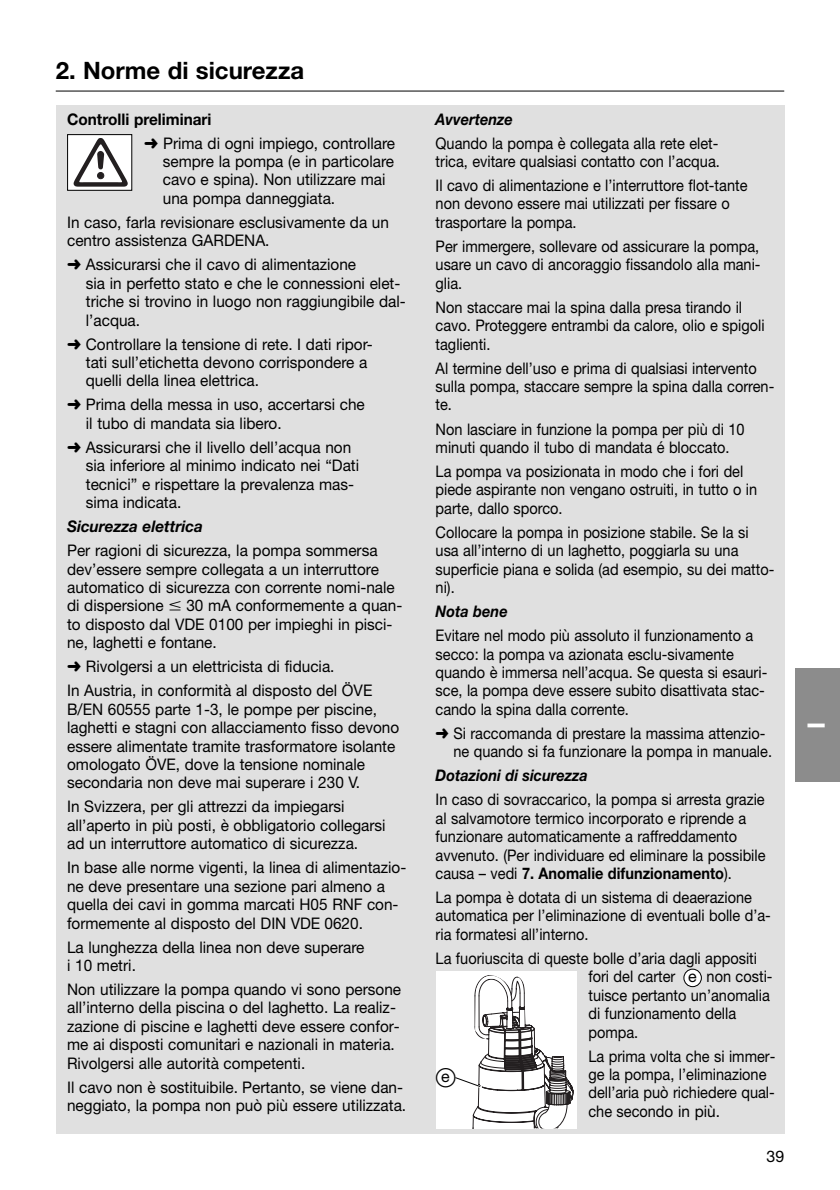
<style>
.page{position:relative;width:840px;height:1190px;background:#fff}
.page>*{position:absolute;margin:0;border:0;box-sizing:border-box;transform-origin:0 0}
.t1{font:700 24px "Helvetica Neue";color:#000}
.t2{font:700 24px "Helvetica Neue";color:#fff}
.t3{font:20px "European Pi One";color:#fff}
.t4{font:16px/18.4px "Helvetica Neue";color:#000;scale:.96 1}
.t5{font:16px/18.4px "Helvetica Neue";color:#000;scale:.91 1}
.t6{font:italic 700 16px "Helvetica Neue";color:#000;scale:.91 1}
.t7{font:italic 700 16px "Helvetica Neue";color:#000;scale:.96 1}
.t8{font:16px "Helvetica Neue";color:#000}
.s1{font-weight:700}
.s2{font-family:"European Pi Two"}
.s3{font-family:"Helvetica Neue";font-size:16px;color:#000}
</style>
<div class="page">
<div style="left:796px;top:669px;width:44px;height:113px;background:#8c8c8c"></div>
<div style="left:56px;top:105px;width:728px;height:1029px;background:#e0e0e0"></div>
<div style="left:436px;top:971px;width:140px;height:157px;background:#fff"></div>
<svg style="left:55px;top:90px;width:730px;height:101px"></svg>
<div style="left:684px;top:970px;width:17px;height:16px;background:#fff;border-radius:50%"></div>
<div style="left:683px;top:969px;width:19px;height:18px;border:2px solid #000;border-radius:50%"></div>
<svg style="left:449px;top:975px;width:125px;height:153px"></svg>
<h1 class="t1" style="left:56px;top:62px;width:250px">2. Norme di sicurezza</h1>
<p class="t4" style="left:144px;top:108px;width:263px;line-height:24px;text-indent:-77px"><span class="s1">Controlli preliminari<br></span>➜ Prima di ogni impiego, controllare</p>
<p class="t4" style="left:163px;top:154px;width:243px">sempre la pompa (e in particolare cavo e spina). Non utilizzare mai una pompa danneggiata.</p>
<p class="t4" style="left:67px;top:215px;width:337px">In caso, farla revisionare esclusivamente da un centro assistenza GARDENA.</p>
<p class="t4" style="left:86px;top:257px;width:335px;text-indent:-19px">➜ Assicurarsi che il cavo di alimentazione<br>sia in perfetto stato e che le connessioni elet&shy;triche si trovino in luogo non raggiungibile dal&shy;l’acqua.</p>
<p class="t4" style="left:86px;top:336px;width:301px;text-indent:-19px">➜ Controllare la tensione di rete. I dati ripor&shy;tati sull’etichetta devono corrispondere a quelli della linea elettrica.</p>
<p class="t4" style="left:86px;top:397px;width:292px;text-indent:-19px">➜ Prima della messa in uso, accertarsi che il tubo di mandata sia libero.</p>
<p class="t4" style="left:86px;top:440px;width:286px;text-indent:-19px">➜ Assicurarsi che il livello dell’acqua non sia inferiore al minimo indicato nei “Dati tecnici” e rispettare la prevalenza mas&shy;sima indicata.</p>
<p class="t7" style="left:67px;top:521px;width:143px">Sicurezza elettrica</p>
<p class="t4" style="left:67px;top:543px;width:351px">Per ragioni di sicurezza, la pompa sommersa dev’essere sempre collegata a un interruttore automatico di sicurezza con corrente nomi-nale di dispersione <span class="s2">-</span> 30 mA conformemente a quan&shy;to disposto dal VDE 0100 per impieghi in pisci&shy;ne, laghetti e fontane.</p>
<p class="t4" style="left:67px;top:656px;width:320px;line-height:24px">➜ Rivolgersi a un elettricista di fiducia.<br>In Austria, in conformità al disposto del ÖVE</p>
<p class="t4" style="left:67px;top:701px;width:348px">B/EN 60555 parte 1-3, le pompe per piscine, laghetti e stagni con allacciamento fisso devono essere alimentate tramite trasformatore isolante omologato ÖVE, dove la tensione nominale secondaria non deve mai superare i 230 V.</p>
<p class="t4" style="left:67px;top:799px;width:333px">In Svizzera, per gli attrezzi da impiegarsi all’aperto in più posti, è obbligatorio collegarsi ad un interruttore automatico di sicurezza.</p>
<p class="t4" style="left:67px;top:860px;width:355px">In base alle norme vigenti, la linea di alimentazio&shy;ne deve presentare una sezione pari almeno a quella dei cavi in gomma marcati H05 RNF con&shy;formemente al disposto del DIN VDE 0620.</p>
<p class="t4" style="left:67px;top:939px;width:311px">La lunghezza della linea non deve superare i 10 metri.</p>
<p class="t4" style="left:67px;top:982px;width:349px">Non utilizzare la pompa quando vi sono persone all’interno della piscina o del laghetto. La realiz&shy;zazione di piscine e laghetti deve essere confor&shy;me ai disposti comunitari e nazionali in materia.<br>Rivolgersi alle autorità competenti.</p>
<p class="t4" style="left:67px;top:1079px;width:355px">Il cavo non è sostituibile. Pertanto, se viene dan&shy;neggiato, la pompa non può più essere utilizzata.</p>
<p class="t6" style="left:436px;top:113px;width:87px">Avvertenze</p>
<p class="t5" style="left:436px;top:135px;width:314px">Quando la pompa è collegata alla rete elet&shy;trica, evitare qualsiasi contatto con l’acqua.</p>
<p class="t5" style="left:436px;top:178px;width:344px">Il cavo di alimentazione e l’interruttore flot-tante non devono essere mai utilizzati per fissare o trasportare la pompa.</p>
<p class="t5" style="left:436px;top:239px;width:359px;text-align:justify">Per immergere, sollevare od assicurare la pompa, usare un cavo di ancoraggio fissandolo alla mani&shy;glia.</p>
<p class="t5" style="left:436px;top:299px;width:363px">Non staccare mai la spina dalla presa tirando il cavo. Proteggere entrambi da calore, olio e spigoli taglienti.</p>
<p class="t5" style="left:436px;top:360px;width:374px">Al termine dell’uso e prima di qualsiasi intervento sulla pompa, staccare sempre la spina dalla corren&shy;te.</p>
<p class="t5" style="left:436px;top:421px;width:341px">Non lasciare in funzione la pompa per più di 10 minuti quando il tubo di mandata é bloccato.</p>
<p class="t5" style="left:436px;top:464px;width:355px">La pompa va posizionata in modo che i fori del piede aspirante non vengano ostruiti, in tutto o in parte, dallo sporco.</p>
<p class="t5" style="left:436px;top:525px;width:374px">Collocare la pompa in posizione stabile. Se la si usa all’interno di un laghetto, poggiarla su una superficie piana e solida (ad esempio, su dei matto&shy;ni).</p>
<p class="t6" style="left:436px;top:606px;width:81px">Nota bene</p>
<p class="t5" style="left:436px;top:628px;width:366px">Evitare nel modo più assoluto il funzionamento a secco: la pompa va azionata esclu-sivamente quando è immersa nell’acqua. Se questa si esauri&shy;sce, la pompa deve essere subito disattivata stac&shy;cando la spina dalla corrente.</p>
<p class="t5" style="left:453px;top:726px;width:352px;text-indent:-18px">➜ Si raccomanda di prestare la massima attenzio&shy;ne quando si fa funzionare la pompa in manuale.</p>
<p class="t6" style="left:436px;top:770px;width:169px">Dotazioni di sicurezza</p>
<p class="t5" style="left:436px;top:792px;width:364px">In caso di sovraccarico, la pompa si arresta grazie al salvamotore termico incorporato e riprende a funzionare automaticamente a raffreddamento avvenuto. (Per individuare ed eliminare la possibile causa – vedi <span class="s1">7. Anomalie difunzionamento</span>).</p>
<p class="t5" style="left:436px;top:890px;width:370px">La pompa è dotata di un sistema di deaerazione automatica per l’eliminazione di eventuali bolle d’a&shy;ria formatesi all’interno.</p>
<p class="t5" style="left:588px;top:951px;width:187px;text-indent:-153px">La fuoriuscita di queste bolle d’aria dagli appositi fori del carter</p>
<p class="t5" style="left:588px;top:969px;width:204px;text-indent:118px">non costi&shy;tuisce pertanto un’anomalia di funzionamento della pompa.</p>
<p class="t5" style="left:588px;top:1048px;width:207px">La prima volta che si immer&shy;ge la pompa, l’eliminazione dell’aria può richiedere qual&shy;che secondo in più.</p>
<p class="t8" style="left:688px;top:971px;width:10px">e</p>
<p class="t3" style="left:436px;top:1067px;width:21px">-<span class="s3">e</span></p>
<p class="t8" style="left:766px;top:1151px;width:19px">39</p>
<h1 class="t2" style="left:808px;top:729px;width:9px;rotate:-90deg">I</h1>
</div>
